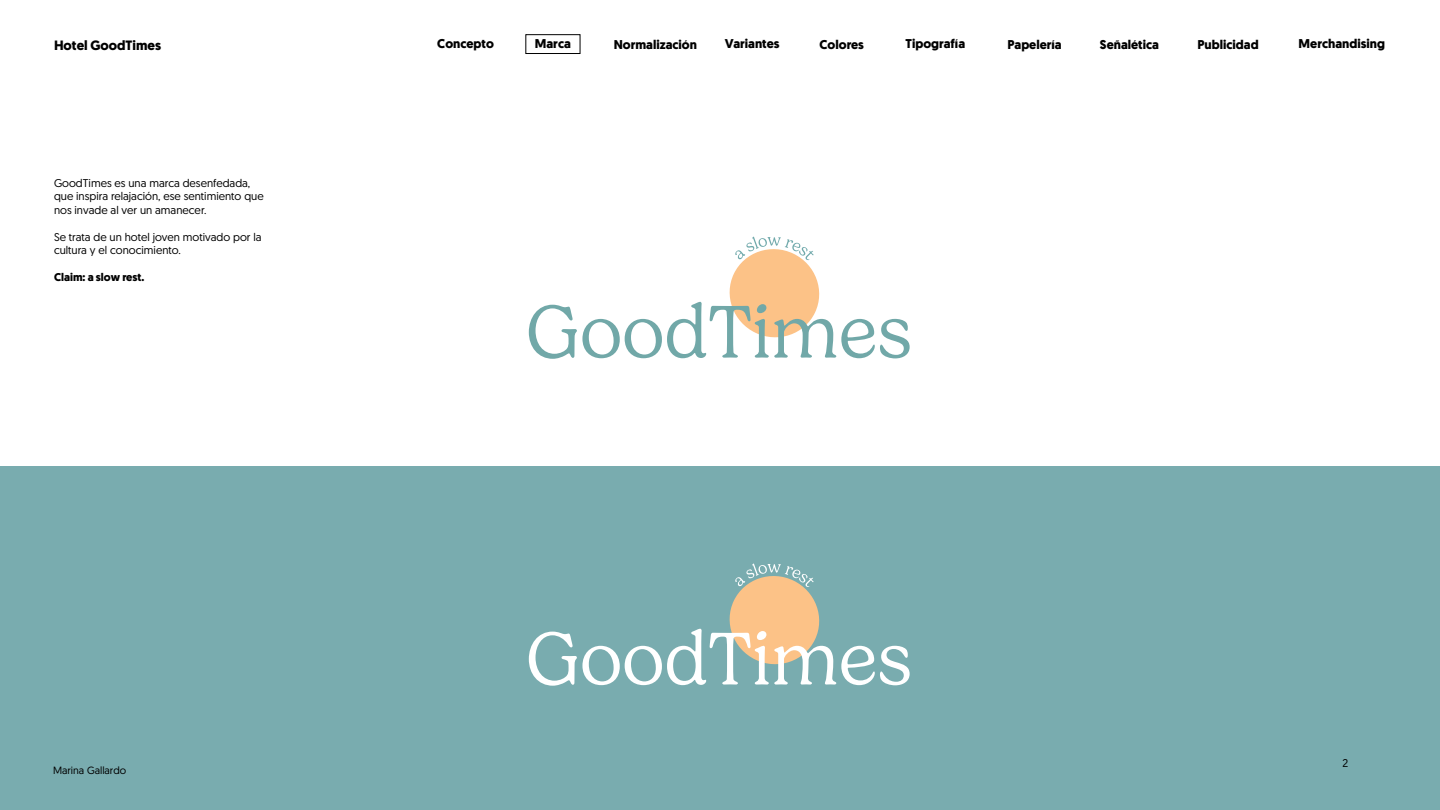
<style>
.page{position:relative;width:1440px;height:810px;background:#fff}
.page>*{position:absolute;margin:0;border:0;box-sizing:border-box;transform-origin:0 0}
.t1{font:300 75.75px "Gelica";color:#71a8a8}
.t2{font:300 75.75px "Gelica";color:#fff}
.t3{font:700 13.5px "Geomanist";color:#000}
.t4{font:700 12.75px "Geomanist";color:#000}
.t5{font:11.25px/13.5px "Geomanist";color:#000}
.t6{font:700 11.25px "Geomanist";color:#000}
.t7{font:10.5px "Geomanist";color:#000}
</style>
<div class="page">
<div style="left:0;top:467px;width:1440px;height:343px;background:#79acaf"></div>
<div style="left:525px;top:34px;width:55px;height:20px;border:1px solid #000"></div>
<svg style="left:729px;top:237px;width:91px;height:101px"></svg>
<svg style="left:729px;top:563px;width:91px;height:102px"></svg>
<p class="t3" style="left:54px;top:36px;width:109px">Hotel GoodTimes</p>
<p class="t4" style="left:437px;top:35px;width:58px">Concepto</p>
<p class="t4" style="left:535px;top:35px;width:38px">Marca</p>
<p class="t4" style="left:614px;top:36px;width:85px">Normalización</p>
<p class="t4" style="left:725px;top:35px;width:56px">Variantes</p>
<p class="t4" style="left:820px;top:36px;width:46px">Colores</p>
<p class="t4" style="left:906px;top:35px;width:61px">Tipografía</p>
<p class="t4" style="left:1007px;top:36px;width:56px">Papelería</p>
<p class="t4" style="left:1100px;top:36px;width:61px">Señalética</p>
<p class="t4" style="left:1198px;top:36px;width:63px">Publicidad</p>
<p class="t4" style="left:1299px;top:35px;width:88px">Merchandising</p>
<p class="t5" style="left:54px;top:176px;width:211px">GoodTimes es una marca desenfedada, que inspira relajación, ese sentimiento que nos invade al ver un amanecer.</p>
<p class="t5" style="left:54px;top:230px;width:209px">Se trata de un hotel joven motivado por la cultura y el conocimiento.</p>
<p class="t6" style="left:54px;top:270px;width:92px">Claim: a slow rest.</p>
<p class="t7" style="left:53px;top:763px;width:75px">Marina Gallardo</p>
<p class="t1" style="left:526px;top:290px;width:388px">GoodTimes</p>
<p class="t2" style="left:526px;top:617px;width:388px">GoodTimes</p>
<p class="t5" style="left:1343px;top:756px;width:7px">2</p>
</div>
